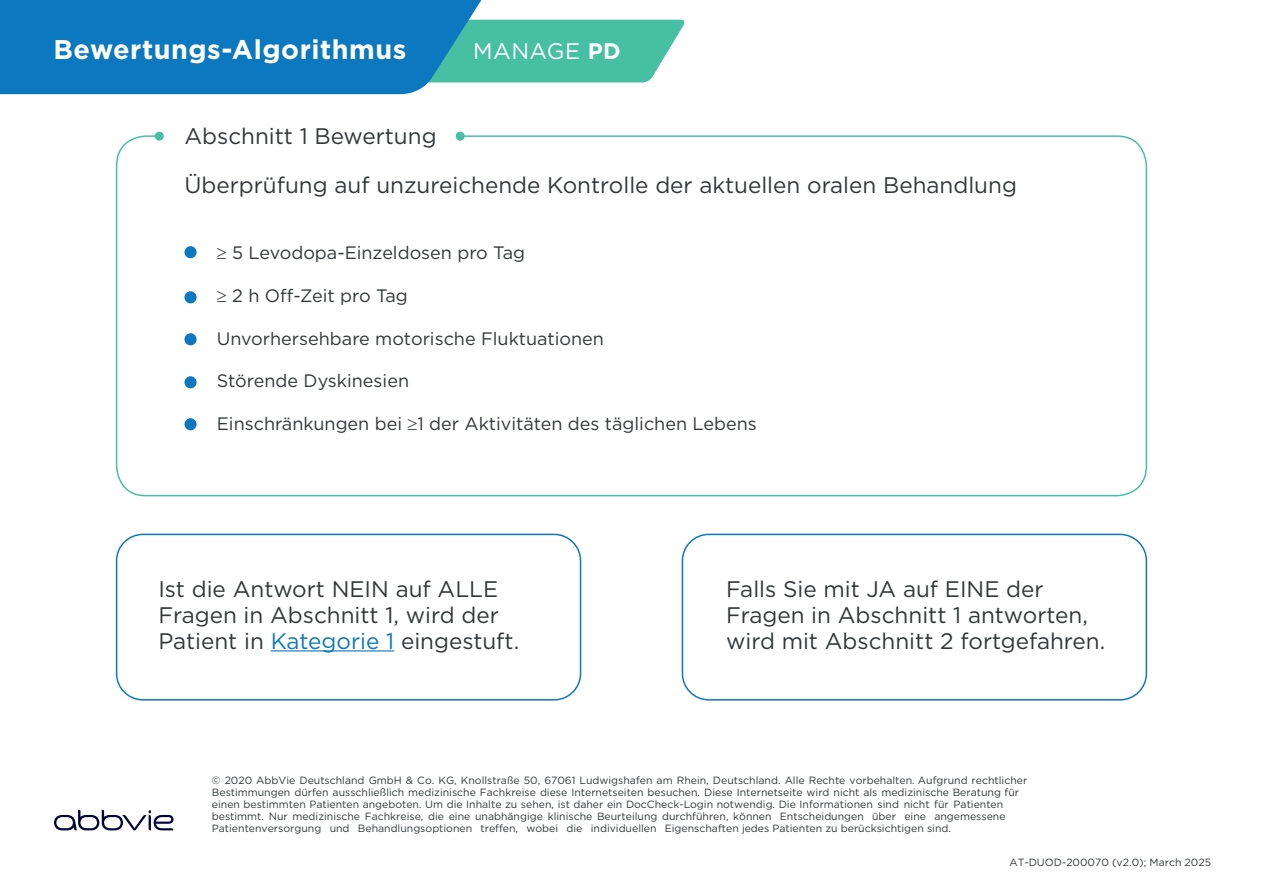
<style>
.page{position:relative;width:1263px;height:893px;background:#fff}
.page>*{position:absolute;margin:0;border:0;box-sizing:border-box;transform-origin:0 0}
.t1{font:700 27px "Gotham";letter-spacing:.02em;color:#fff}
.t2{font:22.5px/25.8px "Gotham";color:#323739}
.t3{font:22.5px "Gotham";letter-spacing:.02em;color:#fff}
.t4{font:18px "Gotham";color:#323739}
.t5{font:10.5px/12px "Gotham";color:#323739}
.s1{font-weight:700}
.s2{color:#0c78bf}
</style>
<div class="page">
<svg style="left:517px;top:20px;width:168px;height:63px;background:#5ac5ab"></svg>
<svg style="left:0;top:0;width:517px;height:94px;background:#1a83be"></svg>
<svg style="left:54px;top:810px;width:120px;height:21px"></svg>
<div style="left:116px;top:135px;width:1031px;height:361px;border:2px solid #47bfa1;border-radius:30px"></div>
<div style="left:155px;top:132px;width:9px;height:9px;background:#47bfa1;border-radius:50%"></div>
<div style="left:456px;top:132px;width:9px;height:9px;background:#47bfa1;border-radius:50%"></div>
<div style="left:184px;top:246px;width:13px;height:12px;background:#0c78bf;border-radius:50%"></div>
<div style="left:184px;top:291px;width:13px;height:12px;background:#0c78bf;border-radius:50%"></div>
<div style="left:184px;top:333px;width:13px;height:12px;background:#0c78bf;border-radius:50%"></div>
<div style="left:184px;top:376px;width:13px;height:12px;background:#0c78bf;border-radius:50%"></div>
<div style="left:184px;top:418px;width:13px;height:12px;background:#0c78bf;border-radius:50%"></div>
<hr style="left:271px;top:650px;width:123px;height:1px;background:#0c78bf">
<div style="left:116px;top:534px;width:465px;height:167px;border:2px solid #0c78bf;border-radius:26px"></div>
<div style="left:682px;top:534px;width:465px;height:167px;border:2px solid #0c78bf;border-radius:26px"></div>
<h1 class="t1" style="left:54px;top:32px;width:354px">Bewertungs-Algorithmus</h1>
<h2 class="t3" style="left:473px;top:36px;width:149px">MANAGE <span class="s1">PD</span></h2>
<h2 class="t2" style="left:184px;top:122px;width:254px">Abschnitt 1 Bewertung</h2>
<h2 class="t2" style="left:184px;top:172px;width:834px">Überprüfung auf unzureichende Kontrolle der aktuellen oralen Behandlung</h2>
<h3 class="t4" style="left:217px;top:241px;width:310px">≥ 5 Levodopa-Einzeldosen pro Tag</h3>
<h3 class="t4" style="left:217px;top:284px;width:192px">≥ 2 h Off-Zeit pro Tag</h3>
<h3 class="t4" style="left:217px;top:327px;width:389px">Unvorhersehbare motorische Fluktuationen</h3>
<h3 class="t4" style="left:217px;top:370px;width:194px">Störende Dyskinesien</h3>
<h3 class="t4" style="left:217px;top:412px;width:541px">Einschränkungen bei ≥1 der Aktivitäten des täglichen Lebens</h3>
<h2 class="t2" style="left:158px;top:576px;width:362px">Ist die Antwort NEIN auf ALLE<br>Fragen in Abschnitt 1, wird der<br>Patient in <span class="s2">Kategorie 1</span> eingestuft.</h2>
<h2 class="t2" style="left:726px;top:576px;width:381px">Falls Sie mit JA auf EINE der<br>Fragen in Abschnitt 1 antworten, wird mit Abschnitt 2 fortgefahren.</h2>
<p class="t5" style="left:212px;top:774px;width:817px">© 2020 AbbVie Deutschland GmbH &amp; Co. KG, Knollstraße 50, 67061 Ludwigshafen am Rhein, Deutschland. Alle Rechte vorbehalten. Aufgrund rechtlicher Bestimmungen dürfen ausschließlich medizinische Fachkreise diese Internetseiten besuchen. Diese Internetseite wird nicht als medizinische Beratung für einen bestimmten Patienten angeboten. Um die Inhalte zu sehen, ist daher ein DocCheck-Login notwendig. Die Informationen sind nicht für Patienten bestimmt. Nur medizinische Fachkreise, die eine unabhängige klinische Beurteilung durchführen, können Entscheidungen über eine angemessene Patientenversorgung und Behandlungsoptionen treffen, wobei die individuellen Eigenschaften jedes Patienten zu berücksichtigen sind.</p>
<p class="t5" style="left:1009px;top:856px;width:203px">AT-DUOD-200070 (v2.0); March 2025</p>
</div>
